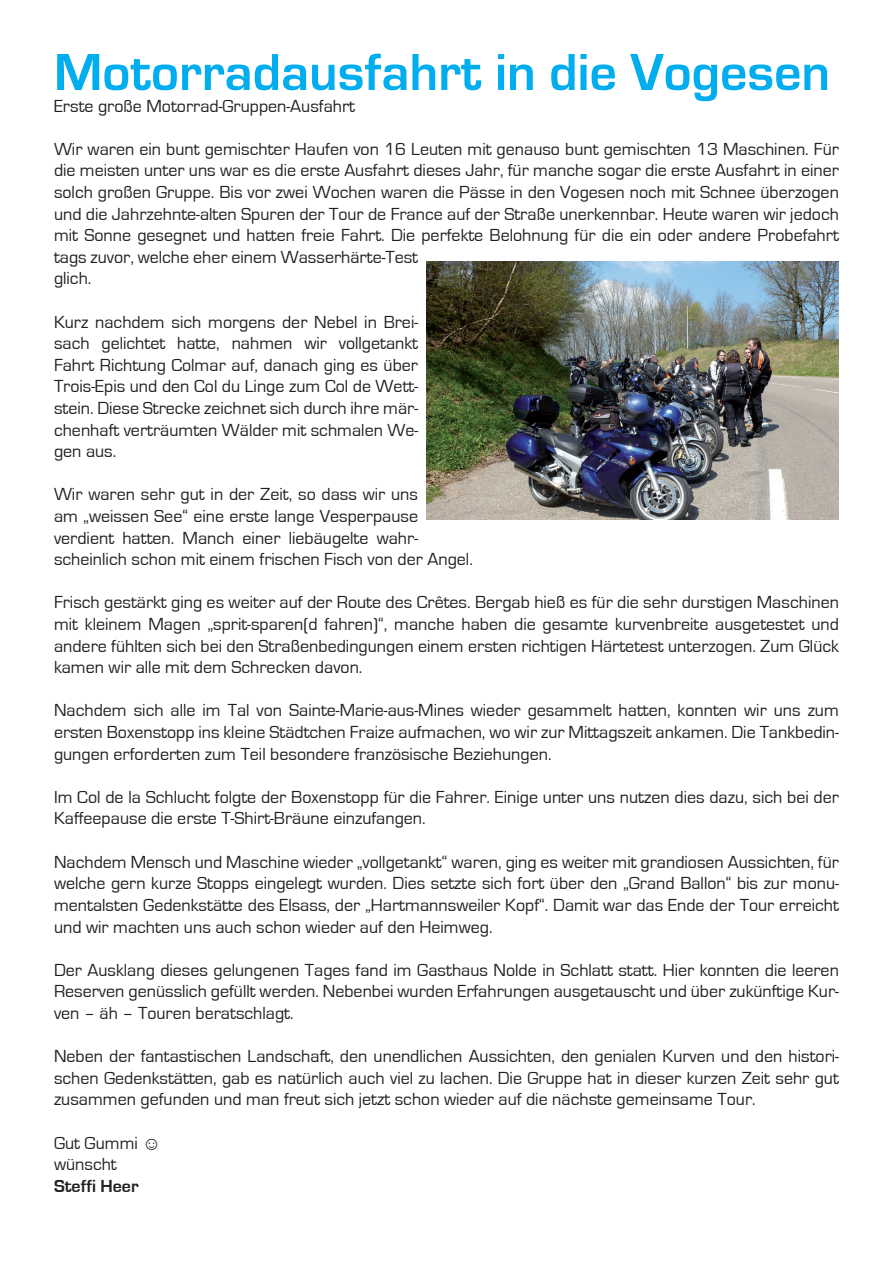
<style>
.page{position:relative;width:893px;height:1263px;background:#fff}
.page>*{position:absolute;margin:0;border:0;box-sizing:border-box;transform-origin:0 0}
.t1{font:700 54px "Eurostile";color:#00aeef}
.t2{font:18px/21.6px "Eurostile";color:#231f20;text-align:justify}
.t3{font:700 18px "Eurostile";color:#231f20}
.s1{font-family:"Arial"}
</style>
<div class="page">
<img style="left:427px;top:261px;width:412px;height:258px">
<h1 class="t1" style="left:54px;top:43px;width:777px">Motorradausfahrt in die Vogesen</h1>
<p class="t2" style="left:54px;top:95px;width:303px">Erste große Motorrad-Gruppen-Ausfahrt</p>
<p class="t2" style="left:54px;top:138px;width:786px;text-align:left">Wir waren ein bunt gemischter Haufen von 16 Leuten mit genauso bunt gemischten 13 Maschinen. Für die meisten unter uns war es die erste Ausfahrt dieses Jahr, für manche sogar die erste Ausfahrt in einer solch großen Gruppe. Bis vor zwei Wochen waren die Pässe in den Vogesen noch mit Schnee überzogen und die Jahrzehnte-alten Spuren der Tour de France auf der Straße unerkennbar. Heute waren wir jedoch mit Sonne gesegnet und hatten freie Fahrt. Die perfekte Belohnung für die ein oder andere Probefahrt tags zuvor, welche eher einem Wasserhärte-Test<br>glich.</p>
<p class="t2" style="left:54px;top:311px;width:366px">Kurz nachdem sich morgens der Nebel in Brei&shy;sach gelichtet hatte, nahmen wir vollgetankt Fahrt Richtung Colmar auf, danach ging es über Trois-Epis und den Col du Linge zum Col de Wett&shy;stein. Diese Strecke zeichnet sich durch ihre mär&shy;chenhaft verträumten Wälder mit schmalen We&shy;gen aus.</p>
<p class="t2" style="left:54px;top:484px;width:420px;text-align:left">Wir waren sehr gut in der Zeit, so dass wir uns<br>am „weissen See“ eine erste lange Vesperpause verdient hatten. Manch einer liebäugelte wahr&shy;scheinlich schon mit einem frischen Fisch von der Angel.</p>
<p class="t2" style="left:54px;top:592px;width:786px">Frisch gestärkt ging es weiter auf der Route des Crêtes. Bergab hieß es für die sehr durstigen Maschinen mit kleinem Magen „sprit-sparen(d fahren)“, manche haben die gesamte kurvenbreite ausgetestet und andere fühlten sich bei den Straßenbedingungen einem ersten richtigen Härtetest unterzogen. Zum Glück kamen wir alle mit dem Schrecken davon.</p>
<p class="t2" style="left:54px;top:700px;width:786px">Nachdem sich alle im Tal von Sainte-Marie-aus-Mines wieder gesammelt hatten, konnten wir uns zum ersten Boxenstopp ins kleine Städtchen Fraize aufmachen, wo wir zur Mittagszeit ankamen. Die Tankbedin&shy;gungen erforderten zum Teil besondere französische Beziehungen.</p>
<p class="t2" style="left:54px;top:786px;width:786px">Im Col de la Schlucht folgte der Boxenstopp für die Fahrer. Einige unter uns nutzen dies dazu, sich bei der<br>Kaffeepause die erste T-Shirt-Bräune einzufangen.</p>
<p class="t2" style="left:54px;top:851px;width:786px">Nachdem Mensch und Maschine wieder „vollgetankt“ waren, ging es weiter mit grandiosen Aussichten, für welche gern kurze Stopps eingelegt wurden. Dies setzte sich fort über den „Grand Ballon“ bis zur monu&shy;mentalsten Gedenkstätte des Elsass, der „Hartmannsweiler Kopf“. Damit war das Ende der Tour erreicht und wir machten uns auch schon wieder auf den Heimweg.</p>
<p class="t2" style="left:54px;top:959px;width:786px">Der Ausklang dieses gelungenen Tages fand im Gasthaus Nolde in Schlatt statt. Hier konnten die leeren Reserven genüsslich gefüllt werden. Nebenbei wurden Erfahrungen ausgetauscht und über zukünftige Kur&shy;ven – äh – Touren beratschlagt.</p>
<p class="t2" style="left:54px;top:1046px;width:786px">Neben der fantastischen Landschaft, den unendlichen Aussichten, den genialen Kurven und den histori&shy;schen Gedenkstätten, gab es natürlich auch viel zu lachen. Die Gruppe hat in dieser kurzen Zeit sehr gut zusammen gefunden und man freut sich jetzt schon wieder auf die nächste gemeinsame Tour.</p>
<p class="t2" style="left:54px;top:1132px;width:108px">Gut Gummi <span class="s1">☺ </span>wünscht</p>
<p class="t3" style="left:54px;top:1176px;width:86px">Steffi Heer</p>
</div>
